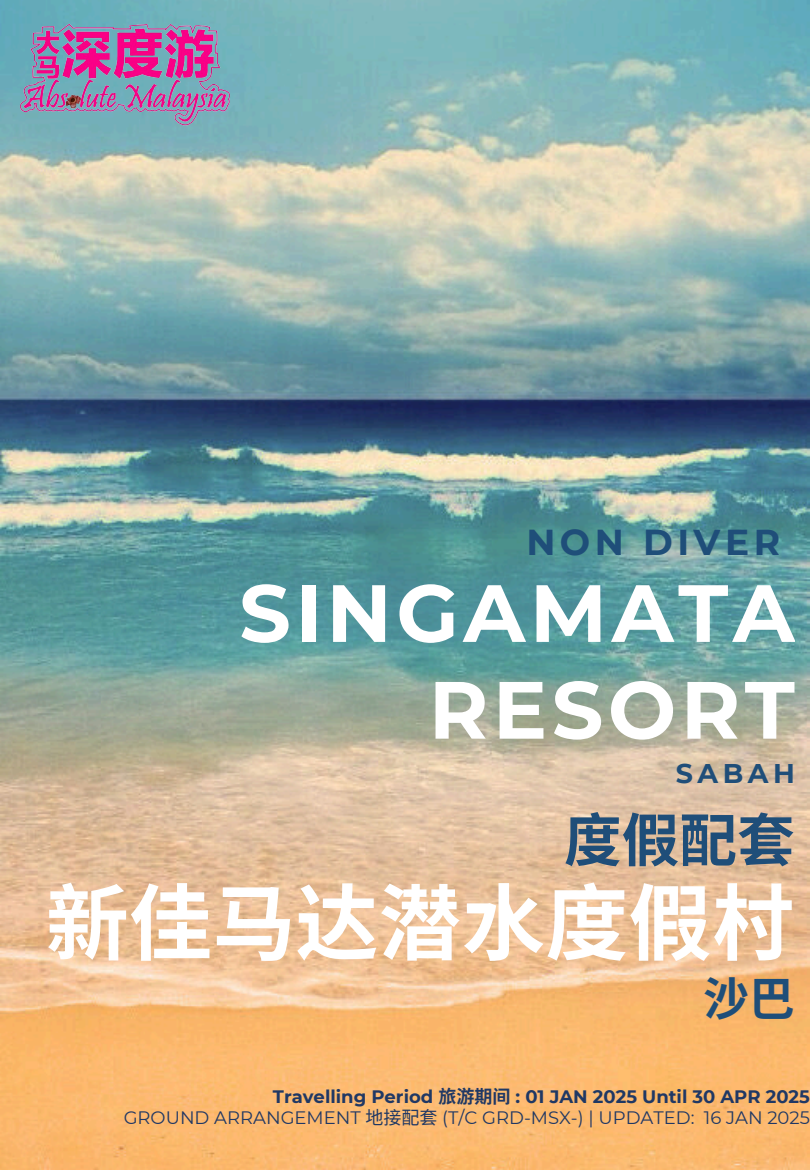
<style>
.page{position:relative;width:810px;height:1170px;background:#fff}
.page>*{position:absolute;margin:0;border:0;box-sizing:border-box;transform-origin:0 0}
.t1{font:700 83.25px "Noto Sans CJ Ksc";color:#fff}
.t2{font:700 81px/96.8px "Montserrat";letter-spacing:.055em;color:#fff;text-align:right}
.t3{font:700 57.75px "Noto Sans CJ Ksc";color:#1f4e79}
.t4{font:700 45.75px "Noto Sans CJ Ksc";color:#1f4e79}
.t5{font:700 36px "Montserrat";letter-spacing:.125em;color:#1f4e79}
.t6{font:700 27px "Montserrat";letter-spacing:.165em;color:#1f4e79}
.t7{font:18px "Montserrat";color:#203864}
.t8{font:700 18px "Montserrat";color:#203864}
.s1{font-family:"Noto Sans CJ Ksc"}
</style>
<div class="page">
<img style="left:0;top:0;width:809px;height:1170px">
<img style="left:10px;top:0;width:230px;height:163px">
<p class="t5" style="left:526px;top:520px;width:255px">NON DIVER</p>
<p class="t2" style="left:239px;top:565px;width:557px">SINGAMATA<br>RESORT</p>
<p class="t6" style="left:676px;top:756px;width:121px">SABAH</p>
<h1 class="t3" style="left:564px;top:794px;width:232px">度假配套</h1>
<h1 class="t1" style="left:46px;top:857px;width:751px">新佳马达潜水度假村</h1>
<h1 class="t4" style="left:703px;top:962px;width:93px">沙巴</h1>
<p class="t8" style="left:273px;top:1085px;width:539px">Travelling Period <span class="s1">旅游期间</span> : 01 JAN 2025 Until 30 APR 2025</p>
<h2 class="t7" style="left:124px;top:1107px;width:688px">GROUND ARRANGEMENT <span class="s1">地接配套</span> (T/C GRD-MSX-) | UPDATED: 16 JAN 2025</h2>
</div>
